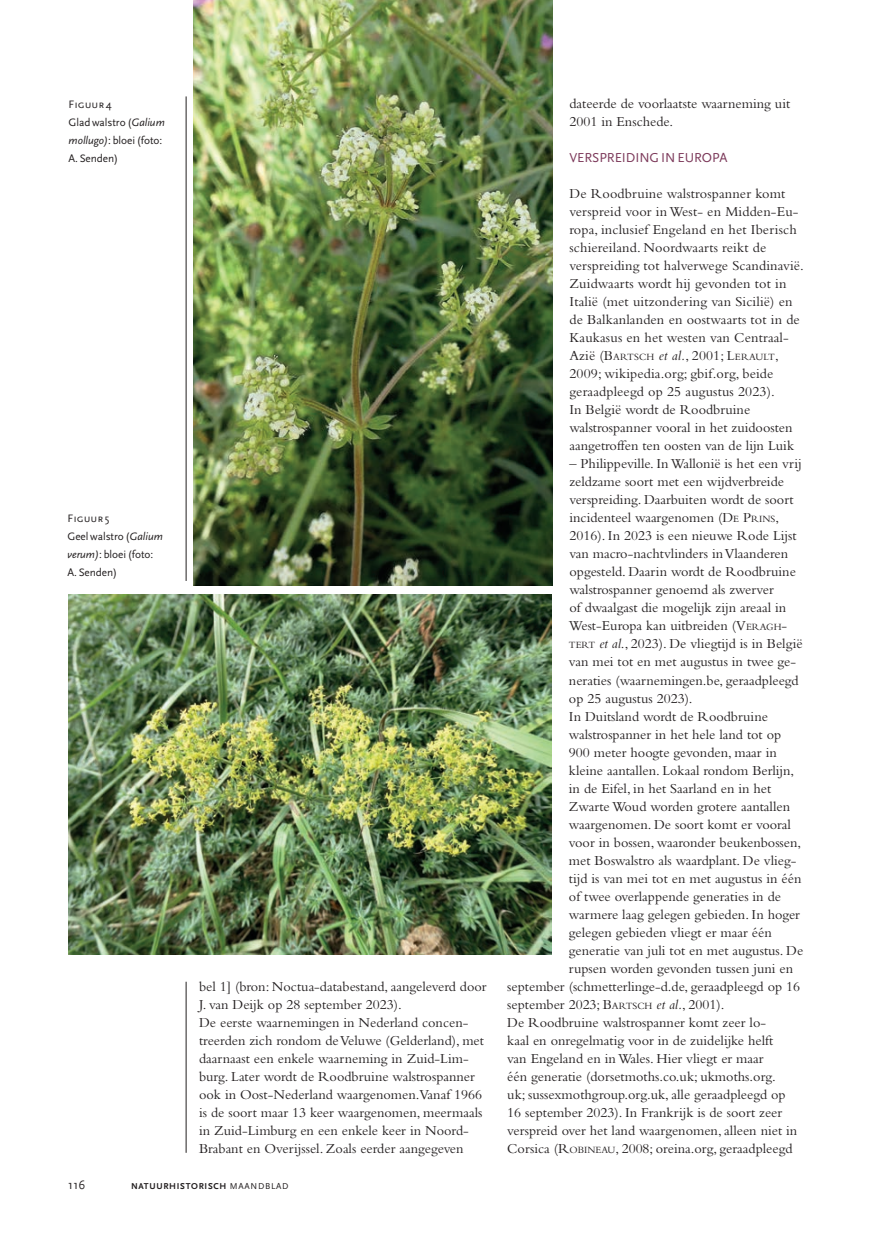
<style>
.page{position:relative;width:872px;height:1234px;background:#fff}
.page>*{position:absolute;margin:0;border:0;box-sizing:border-box;transform-origin:0 0}
.t1{font:14.25px/18px "Bembo";color:#231f20}
.t2{font:13.5px "Scala Sans";letter-spacing:-.005em;color:#7c395a}
.t3{font:12.75px "Scala Sans";color:#231f20}
.t4{font:11.25px/18px "Scala Sans";letter-spacing:-.005em;color:#231f20}
.t5{font:11.25px "Scala Sans Caps";letter-spacing:-.005em;color:#231f20}
.t6{font:700 8.85px "Scala Sans";letter-spacing:.08em;color:#231f20}
.s1{font-style:inherit}
.s2{font-style:italic}
.s3{font-weight:400}
.s4{font-size:10.05px}
</style>
<div class="page">
<hr style="left:186px;top:981px;width:1px;height:171px;background:#231f20">
<hr style="left:186px;top:96px;width:1px;height:485px;background:#231f20">
<img style="left:193px;top:0;width:360px;height:585px">
<img style="left:69px;top:594px;width:482px;height:360px">
<p class="t5" style="left:69px;top:98px;width:45px">Figuur <span class="s1">4</span></p>
<p class="t4" style="left:69px;top:114px;width:98px">Glad walstro (<span class="s2">Galium mollugo)</span>: bloei (foto:<br>A. Senden)</p>
<p class="t5" style="left:67px;top:512px;width:44px">Figuur <span class="s1">5</span></p>
<p class="t4" style="left:67px;top:528px;width:97px">Geel walstro (<span class="s2">Galium verum)</span>: bloei (foto:<br>A. Senden)</p>
<p class="t1" style="left:199px;top:976px;width:289px">bel 1] (bron: Noctua-databestand, aangeleverd door J. van Deijk op 28 september 2023).<br>De eerste waarnemingen in Nederland concen&shy;treerden zich rondom de Veluwe (Gelderland), met daarnaast een enkele waarneming in Zuid-Lim&shy;burg. Later wordt de Roodbruine walstrospanner ook in Oost-Nederland waargenomen.Vanaf 1966 is de soort maar 13 keer waargenomen, meermaals in Zuid-Limburg en een enkele keer in Noord-Brabant en Overijssel. Zoals eerder aangegeven</p>
<p class="t3" style="left:68px;top:1177px;width:19px">116</p>
<p class="t6" style="left:131px;top:1180px;width:159px">NATUURHISTORISCH <span class="s3">MAANDB LAD</span></p>
<p class="t1" style="left:569px;top:94px;width:222px">dateerde de voorlaatste waarneming uit<br>2001 in Enschede.</p>
<p class="t2" style="left:569px;top:150px;width:160px">VERSPREIDING IN EUROPA</p>
<p class="t1" style="left:569px;top:184px;width:236px">De Roodbruine walstrospanner komt verspreid voor in West- en Midden-Eu&shy;ropa, inclusief Engeland en het Iberisch schiereiland. Noordwaarts reikt de verspreiding tot halverwege Scandinavië.<br>Zuidwaarts wordt hij gevonden tot in Italië (met uitzondering van Sicilië) en de Balkanlanden en oostwaarts tot in de Kaukasus en het westen van Centraal-Azië (<span class="s1">B</span><span class="s4">ARTSCH</span> <span class="s2">et al.</span>, 2001; <span class="s1">L</span><span class="s4">ERAULT</span>, 2009; wikipedia.org; gbif.org, beide geraadpleegd op 25 augustus 2023).<br>In België wordt de Roodbruine walstrospanner vooral in het zuidoosten aangetroffen ten oosten van de lijn Luik</p>
<p class="t1" style="left:569px;top:454px;width:234px">– Philippeville. In Wallonië is het een vrij</p>
<p class="t1" style="left:569px;top:472px;width:216px">zeldzame soort met een wijdverbreide</p>
<p class="t1" style="left:569px;top:490px;width:226px">verspreiding. Daarbuiten wordt de soort</p>
<p class="t1" style="left:569px;top:508px;width:211px">incidenteel waargenomen (<span class="s1">D</span><span class="s4">E</span> <span class="s1">P</span><span class="s4">RINS</span>,</p>
<p class="t1" style="left:569px;top:526px;width:229px">2016). In 2023 is een nieuwe Rode Lijst</p>
<p class="t1" style="left:569px;top:544px;width:220px">van macro-nachtvlinders in Vlaanderen</p>
<p class="t1" style="left:569px;top:562px;width:228px">opgesteld. Daarin wordt de Roodbruine</p>
<p class="t1" style="left:569px;top:580px;width:206px">walstrospanner genoemd als zwerver</p>
<p class="t1" style="left:569px;top:598px;width:218px">of dwaalgast die mogelijk zijn areaal in</p>
<p class="t1" style="left:569px;top:616px;width:220px">West-Europa kan uitbreiden (<span class="s1">V</span><span class="s4">ERAGH</span><span class="s1">-</span></p>
<p class="t1" style="left:569px;top:634px;width:235px"><span class="s4">TERT</span> <span class="s2">et al</span>., 2023). De vliegtijd is in België</p>
<p class="t1" style="left:569px;top:652px;width:229px">van mei tot en met augustus in twee ge-</p>
<p class="t1" style="left:569px;top:670px;width:231px">neraties (waarnemingen.be, geraadpleegd</p>
<p class="t1" style="left:569px;top:688px;width:125px">op 25 augustus 2023).</p>
<p class="t1" style="left:569px;top:706px;width:200px">In Duitsland wordt de Roodbruine</p>
<p class="t1" style="left:569px;top:724px;width:214px">walstrospanner in het hele land tot op</p>
<p class="t1" style="left:569px;top:742px;width:209px">900 meter hoogte gevonden, maar in</p>
<p class="t1" style="left:569px;top:760px;width:227px">kleine aantallen. Lokaal rondom Berlijn,</p>
<p class="t1" style="left:569px;top:778px;width:204px">in de Eifel, in het Saarland en in het</p>
<p class="t1" style="left:569px;top:796px;width:223px">Zwarte Woud worden grotere aantallen</p>
<p class="t1" style="left:569px;top:814px;width:223px">waargenomen. De soort komt er vooral</p>
<p class="t1" style="left:569px;top:832px;width:234px">voor in bossen, waaronder beukenbossen,</p>
<p class="t1" style="left:569px;top:850px;width:229px">met Boswalstro als waardplant. De vlieg-</p>
<p class="t1" style="left:569px;top:868px;width:234px">tijd is van mei tot en met augustus in één</p>
<p class="t1" style="left:569px;top:886px;width:214px">of twee overlappende generaties in de</p>
<p class="t1" style="left:569px;top:904px;width:232px">warmere laag gelegen gebieden. In hoger</p>
<p class="t1" style="left:569px;top:922px;width:204px">gelegen gebieden vliegt er maar één</p>
<p class="t1" style="left:569px;top:940px;width:236px">generatie van juli tot en met augustus. De</p>
<p class="t1" style="left:569px;top:958px;width:226px">rupsen worden gevonden tussen juni en</p>
<p class="t1" style="left:507px;top:976px;width:294px">september (schmetterlinge-d.de, geraadpleegd op 16</p>
<p class="t1" style="left:507px;top:994px;width:219px">september 2023; <span class="s1">B</span><span class="s4">ARTSCH</span> <span class="s2">et al.</span>, 2001).</p>
<p class="t1" style="left:507px;top:1012px;width:260px">De Roodbruine walstrospanner komt zeer lo-</p>
<p class="t1" style="left:507px;top:1030px;width:267px">kaal en onregelmatig voor in de zuidelijke helft</p>
<p class="t1" style="left:507px;top:1048px;width:258px">van Engeland en in Wales. Hier vliegt er maar</p>
<p class="t1" style="left:507px;top:1066px;width:270px">één generatie (dorsetmoths.co.uk; ukmoths.org.</p>
<p class="t1" style="left:507px;top:1084px;width:280px">uk; sussexmothgroup.org.uk, alle geraadpleegd op</p>
<p class="t1" style="left:507px;top:1102px;width:276px">16 september 2023). In Frankrijk is de soort zeer</p>
<p class="t1" style="left:507px;top:1120px;width:291px">verspreid over het land waargenomen, alleen niet in</p>
<p class="t1" style="left:507px;top:1138px;width:287px">Corsica (<span class="s1">R</span><span class="s4">OBINEAU</span>, 2008; oreina.org, geraadpleegd</p>
</div>
